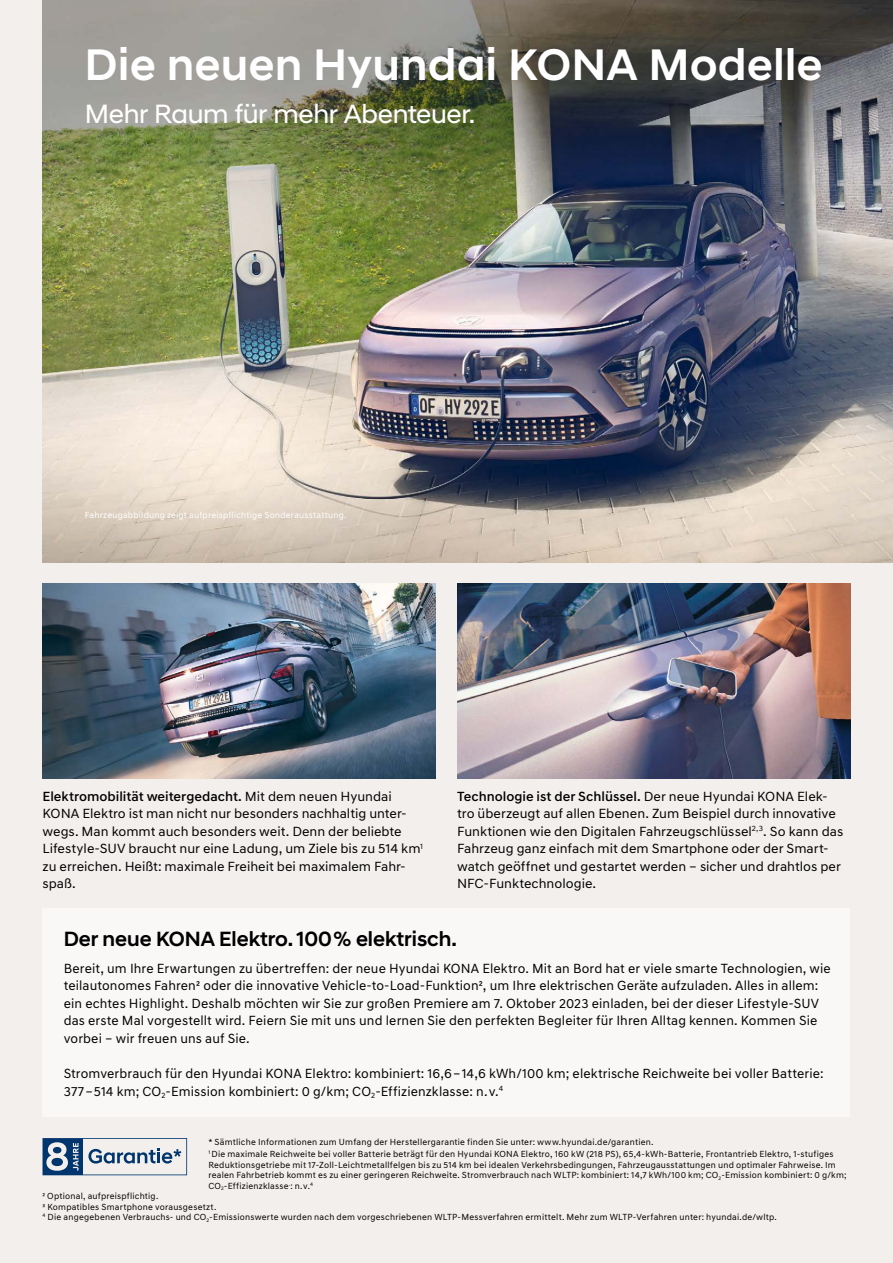
<style>
.page{position:relative;width:893px;height:1263px;background:#f3efed}
.page>*{position:absolute;margin:0;border:0;box-sizing:border-box;transform-origin:0 0}
.t1{font:500 45px "Hyundai Sans Head";letter-spacing:.015em;color:#fff}
.t2{font:27px "Hyundai Sans Head";letter-spacing:-.01em;color:#fff}
.t3{font:500 21px "Hyundai Sans Head";color:#000}
.t4{font:13.5px/17.5px "Hyundai Sans Text";letter-spacing:.005em;color:#000}
.t5{font:9px/10.5px "Hyundai Sans Text";letter-spacing:.025em;color:#000}
.t6{font:9px "Hyundai Sans Text";letter-spacing:.02em;color:#fff}
.s1{font-weight:500}
</style>
<div class="page">
<img style="left:457px;top:583px;width:393px;height:196px">
<img style="left:43px;top:583px;width:393px;height:196px">
<img style="left:43px;top:0;width:850px;height:562px">
<svg style="left:43px;top:1138px;width:144px;height:37px"></svg>
<div style="left:43px;top:909px;width:807px;height:208px;background:#faf8f7"></div>
<h1 class="t1" style="left:85px;top:38px;width:739px">Die neuen Hyundai KONA Modelle</h1>
<h2 class="t2" style="left:85px;top:97px;width:392px">Mehr Raum für mehr Abenteuer.</h2>
<p class="t6" style="left:85px;top:510px;width:263px">Fahrzeugabbildung zeigt aufpreispflichtige Sonderausstattung.</p>
<p class="t4" style="left:43px;top:787px;width:382px"><span class="s1">Elektromobilität weitergedacht.</span> Mit dem neuen Hyundai KONA Elektro ist man nicht nur besonders nachhaltig unter&shy;wegs. Man kommt auch besonders weit. Denn der beliebte Lifestyle-SUV braucht nur eine Ladung, um Ziele bis zu 514 km<sup>1 </sup>zu erreichen. Heißt: maximale Freiheit bei maximalem Fahr&shy;spaß.</p>
<p class="t4" style="left:457px;top:787px;width:388px"><span class="s1">Technologie ist der Schlüssel.</span> Der neue Hyundai KONA Elek&shy;tro überzeugt auf allen Ebenen. Zum Beispiel durch innovative Funktionen wie den Digitalen Fahrzeugschlüssel<sup>2,3</sup>. So kann das Fahrzeug ganz einfach mit dem Smartphone oder der Smart&shy;watch geöffnet und gestartet werden – sicher und drahtlos per NFC-Funktechnologie.</p>
<h3 class="t3" style="left:64px;top:926px;width:395px">Der neue KONA Elektro. 100 % elektrisch.</h3>
<p class="t4" style="left:64px;top:959px;width:769px">Bereit, um Ihre Erwartungen zu übertreffen: der neue Hyundai KONA Elektro. Mit an Bord hat er viele smarte Technologien, wie teilautonomes Fahren2 oder die innovative Vehicle-to-Load-Funktion2, um Ihre elektrischen Geräte aufzuladen. Alles in allem: ein echtes Highlight. Deshalb möchten wir Sie zur großen Premiere am 7. Oktober 2023 einladen, bei der dieser Lifestyle-SUV das erste Mal vorgestellt wird. Feiern Sie mit uns und lernen Sie den perfekten Begleiter für Ihren Alltag kennen. Kommen Sie vorbei – wir freuen uns auf Sie.</p>
<p class="t4" style="left:64px;top:1065px;width:761px">Stromverbrauch für den Hyundai KONA Elektro: kombiniert: 16,6 – 14,6 kWh/100 km; elektrische Reichweite bei voller Batterie:<br>377 – 514 km; CO<sub>2</sub>-Emission kombiniert: 0 g/km; CO<sub>2</sub>-Effizienzklasse: n. v.<sup>4</sup></p>
<p class="t5" style="left:208px;top:1135px;width:627px;line-height:12.6px">* Sämtliche Informationen zum Umfang der Herstellergarantie finden Sie unter: www.hyundai.de/garantien.<br><sup>1</sup> Die maximale Reichweite bei voller Batterie beträgt für den Hyundai KONA Elektro, 160 kW (218 PS), 65,4-kWh-Batterie, Frontantrieb Elektro, 1-stufiges</p>
<p class="t5" style="left:208px;top:1160px;width:640px">Reduktionsgetriebe mit 17-Zoll-Leichtmetallfelgen bis zu 514 km bei idealen Verkehrsbedingungen, Fahrzeugausstattungen und optimaler Fahrweise. Im realen Fahrbetrieb kommt es zu einer geringeren Reichweite. Stromverbrauch nach WLTP: kombiniert: 14,7 kWh/100 km; CO<sub>2</sub>-Emission kombiniert: 0 g/km;<br>CO<sub>2</sub>-Effizienzklasse<sup>.</sup>: n. v.<sup>4</sup></p>
<p class="t5" style="left:43px;top:1191px;width:736px">2 Optional, aufpreispflichtig.<br>3 Kompatibles Smartphone vorausgesetzt.<br><sup>4</sup> Die angegebenen Verbrauchs- und CO<sub>2</sub>-Emissionswerte wurden nach dem vorgeschriebenen WLTP-Messverfahren ermittelt. Mehr zum WLTP-Verfahren unter: hyundai.de/wltp.</p>
</div>
